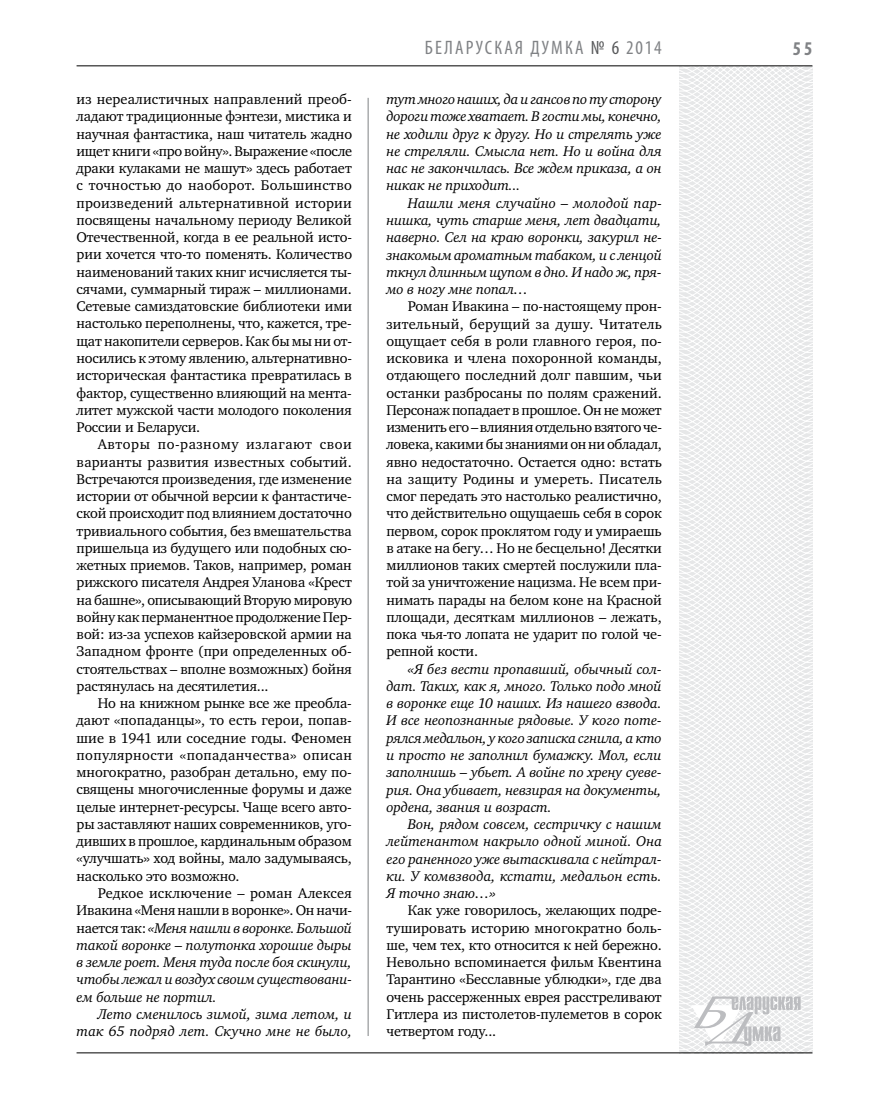
<style>
.page{position:relative;width:872px;height:1106px;background:#fff}
.page>*{position:absolute;margin:0;border:0;box-sizing:border-box;transform-origin:0 0}
.t1{font:condensed 19.5px "Myriad Pro";letter-spacing:.11em;color:#808285}
.t2{font:700 condensed 19.5px "Myriad Pro";color:#808285}
.t3{font:14.4px/17.2px "Charter C";letter-spacing:-.01em;color:#000;text-align:justify}
.t4{font:italic 14.4px/17.2px "Charter C";letter-spacing:-.01em;color:#000;text-align:justify}
.s1{font-style:normal}
.s2{color:#58595b}
</style>
<div class="page">
<hr style="left:368px;top:98px;width:1px;height:938px;background:#808285">
<svg style="left:621px;top:65px;width:192px;height:989px"></svg>
<svg style="left:691px;top:996px;width:109px;height:53px"></svg>
<hr style="left:77px;top:65px;width:735px;height:1px;background:#000">
<hr style="left:77px;top:1052px;width:735px;height:1px;background:#000">
<p class="t3" style="left:77px;top:91px;width:277px">из нереалистичных направлений преоб&shy;ладают традиционные фэнтези, мистика и научная фантастика, наш читатель жадно ищет книги «про войну». Выражение «после драки кулаками не машут» здесь работает с точностью до наоборот. Большинство произведений альтернативной истории посвящены начальному периоду Великой Отечественной, когда в ее реальной исто&shy;рии хочется что-то поменять. Количество наименований таких книг исчисляется ты&shy;сячами, суммарный тираж – миллионами.<br>Сетевые самиздатовские библиотеки ими настолько переполнены, что, кажется, тре&shy;щат накопители серверов. Как бы мы ни от&shy;носились к этому явлению, альтернативно&shy;историческая фантастика превратилась в фактор, существенно влияющий на мента&shy;литет мужской части молодого поколения России и Беларуси.</p>
<p class="t3" style="left:77px;top:436px;width:277px;text-indent:21px">Авторы по-разному излагают свои варианты развития известных событий.<br>Встречаются произведения, где изменение истории от обычной версии к фантастиче&shy;ской происходит под влиянием достаточно тривиального события, без вмешательства пришельца из будущего или подобных сю&shy;жетных приемов. Таков, например, роман рижского писателя Андрея Уланова «Крест на башне», описывающий Вторую мировую войну как перманентное продолжение Пер&shy;вой: из-за успехов кайзеровской армии на Западном фронте (при определенных об&shy;стоятельствах – вполне возможных) бойня растянулась на десятилетия...</p>
<p class="t3" style="left:77px;top:694px;width:277px;text-indent:21px">Но на книжном рынке все же преобла&shy;дают «попаданцы», то есть герои, попав&shy;шие в 1941 или соседние годы. Феномен популярности «попаданчества» описан многократно, разобран детально, ему по&shy;священы многочисленные форумы и даже целые интернет-ресурсы. Чаще всего авто&shy;ры заставляют наших современников, уго&shy;дивших в прошлое, кардинальным образом «улучшать» ход войны, мало задумываясь, насколько это возможно.</p>
<p class="t4" style="left:77px;top:884px;width:277px;text-indent:21px"><span class="s1">Редкое исключение – роман Алексея Ивакина «Меня нашли в воронке». Он начи&shy;нается так:</span> «Меня нашли в воронке. Большой такой воронке – полутонка хорошие дыры в земле роет. Меня туда после боя скинули, чтобы лежал и воздух своим существовани&shy;ем больше не портил.</p>
<p class="t4" style="left:77px;top:1005px;width:277px;text-align:right">Лето сменилось зимой, зима летом, и так 65 подряд лет. Скучно мне не было,</p>
<h1 class="t1" style="left:425px;top:36px;width:238px">БЕЛА РУСКАЯ ДУМКА <span class="s2">№ 6</span> 2014</h1>
<h1 class="t2" style="left:793px;top:37px;width:21px">55</h1>
<p class="t4" style="left:386px;top:91px;width:277px">тут много наших, да и гансов по ту сторону дороги тоже хватает. В гости мы, конечно, не ходили друг к другу. Но и стрелять уже не стреляли. Смысла нет. Но и война для нас не закончилась. Все ждем приказа, а он никак не приходит...</p>
<p class="t4" style="left:386px;top:195px;width:277px;text-indent:21px">Нашли меня случайно – молодой пар&shy;нишка, чуть старше меня, лет двадцати, наверно. Сел на краю воронки, закурил не&shy;знакомым ароматным табаком, и с ленцой ткнул длинным щупом в дно. И надо ж, пря&shy;мо в ногу мне попал…</p>
<p class="t3" style="left:386px;top:298px;width:277px;text-indent:21px">Роман Ивакина – по-настоящему прон&shy;зительный, берущий за душу. Читатель ощущает себя в роли главного героя, по&shy;исковика и члена похоронной команды, отдающего последний долг павшим, чьи останки разбросаны по полям сражений.<br>Персонаж попадает в прошлое. Он не может изменить его – влияния отдельно взятого че&shy;ловека, какими бы знаниями он ни обладал, явно недостаточно. Остается одно: встать на защиту Родины и умереть. Писатель смог передать это настолько реалистично, что действительно ощущаешь себя в сорок первом, сорок проклятом году и умираешь в атаке на бегу… Но не бесцельно! Десятки миллионов таких смертей послужили пла&shy;той за уничтожение нацизма. Не всем при&shy;нимать парады на белом коне на Красной площади, десяткам миллионов – лежать, пока чья-то лопата не ударит по голой че&shy;репной кости.</p>
<p class="t4" style="left:386px;top:660px;width:277px;text-indent:21px">«Я без вести пропавший, обычный сол&shy;дат. Таких, как я, много. Только подо мной в воронке еще 10 наших. Из нашего взвода.<br>И все неопознанные рядовые. У кого поте&shy;рялся медальон, у кого записка сгнила, а кто и просто не заполнил бумажку. Мол, если заполнишь – убьет. А войне по хрену суеве&shy;рия. Она убивает, невзирая на документы, ордена, звания и возраст.</p>
<p class="t4" style="left:386px;top:816px;width:277px;text-indent:21px">Вон, рядом совсем, сестричку с нашим лейтенантом накрыло одной миной. Она его раненного уже вытаскивала с нейтрал&shy;ки. У комвзвода, кстати, медальон есть.<br>Я точно знаю…»</p>
<p class="t3" style="left:386px;top:902px;width:277px;text-indent:21px">Как уже говорилось, желающих подре&shy;тушировать историю многократно боль&shy;ше, чем тех, кто относится к ней бережно.<br>Невольно вспоминается фильм Квентина Тарантино «Бесславные ублюдки», где два очень рассерженных еврея расстреливают Гитлера из пистолетов-пулеметов в сорок четвертом году...</p>
</div>
